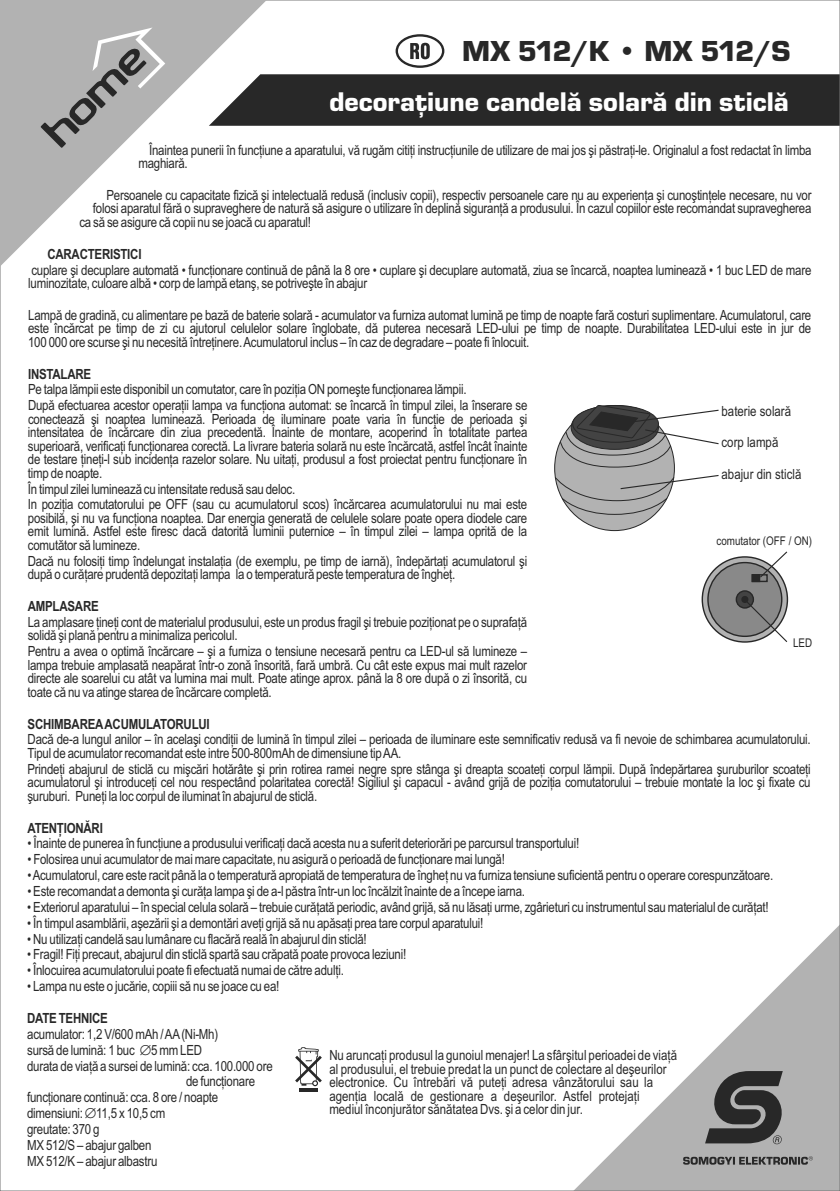
<style>
.page{position:relative;width:840px;height:1191px;background:#fff}
.page>*{position:absolute;margin:0;border:0;box-sizing:border-box;transform-origin:0 0}
.t1{font:30px "Eurostile TEE Blac";letter-spacing:-.055em;color:#282828}
.t2{font:28px "Eurostile TEE Blac";color:#fff}
.t3{font:14px/13.4px "Arial Narrow";letter-spacing:-.015em;color:#282828}
.t4{font:700 14px "Arial Narrow";letter-spacing:-.015em;color:#282828}
.t5{font:12px "Arial Narrow";color:#282828}
</style>
<div class="page">
<svg style="left:395px;top:34px;width:49px;height:34px"></svg>
<div style="left:283px;top:74px;width:554px;height:52px;background:#282828"></div>
<svg style="left:575px;top:927px;width:262px;height:262px"></svg>
<svg style="left:704px;top:1071px;width:79px;height:73px;background:#585858"></svg>
<svg style="left:682px;top:1156px;width:130px;height:8px"></svg>
<svg style="left:0;top:0;width:283px;height:283px"></svg>
<svg style="left:41px;top:28px;width:124px;height:156px"></svg>
<svg style="left:295px;top:1047px;width:26px;height:39px"></svg>
<hr style="left:299px;top:1088px;width:18px;height:4px;background:#282828">
<div style="left:554px;top:405px;width:120px;height:126px;background:#b2b2b2;border:1px solid #282828;border-radius:50%"></div>
<svg style="left:701px;top:556px;width:86px;height:86px"></svg>
<div style="left:706px;top:562px;width:76px;height:75px;background:#898989;border:1px solid #282828;border-radius:50%"></div>
<svg style="left:735px;top:590px;width:18px;height:18px"></svg>
<div style="left:740px;top:596px;width:8px;height:7px;background:#282828;border:1px solid #282828;border-radius:50%"></div>
<svg style="left:750px;top:551px;width:38px;height:32px"></svg>
<svg style="left:744px;top:599px;width:44px;height:44px"></svg>
<svg style="left:559px;top:405px;width:160px;height:63px"></svg>
<svg style="left:554px;top:474px;width:165px;height:41px"></svg>
<h1 class="t1" style="left:462px;top:38px;width:330px">MX 512/K • MX 512/S</h1>
<h2 class="t2" style="left:329px;top:90px;width:461px">decoraţiune candelă solară din sticlă</h2>
<p class="t3" style="left:138px;top:144px;width:674px;text-indent:11px">Înaintea punerii în funcţiune a aparatului, vă rugăm citiţi instrucţiunile de utilizare de mai jos şi păstraţi-le. Originalul a fost redactat în limba maghiară.</p>
<p class="t3" style="left:106px;top:189px;width:706px">Persoanele cu capacitate fizică şi intelectuală redusă (inclusiv copii), respectiv persoanele care nu au experienţa şi cunoştinţele necesare, nu vor</p>
<p class="t3" style="left:93px;top:203px;width:719px">folosi aparatul fără o supraveghere de natură să asigure o utilizare în deplină siguranţă a produsului. În cazul copiilor este recomandat supravegherea</p>
<p class="t3" style="left:79px;top:216px;width:233px">ca să se asigure că copii nu se joacă cu aparatul!</p>
<p class="t4" style="left:47px;top:248px;width:96px">CARACTERISTICI</p>
<p class="t3" style="left:28px;top:264px;width:784px">cuplare şi decuplare automată • funcţionare continuă de până la 8 ore • cuplare şi decuplare automată, ziua se încarcă, noaptea luminează • 1 buc LED de mare luminozitate, culoare albă • corp de lampă etanş, se potriveşte în abajur</p>
<p class="t3" style="left:28px;top:309px;width:784px;text-align:justify">Lampă de gradină, cu alimentare pe bază de baterie solară - acumulator va furniza automat lumină pe timp de noapte fară costuri suplimentare. Acumulatorul, care este încărcat pe timp de zi cu ajutorul celulelor solare înglobate, dă puterea necesară LED-ului pe timp de noapte. Durabilitatea LED-ului este in jur de 100 000 ore scurse şi nu necesită întreţinere. Acumulatorul inclus – în caz de degradare – poate fi înlocuit.</p>
<p class="t4" style="left:28px;top:368px;width:65px">INSTALARE</p>
<p class="t3" style="left:28px;top:383px;width:500px;line-height:15.8px">Pe talpa lămpii este disponibil un comutator, care în poziţia ON porneşte funcţionarea lămpii.<br>După efectuarea acestor operaţii lampa va funcţiona automat: se încarcă în timpul zilei, la înserare se</p>
<p class="t3" style="left:28px;top:413px;width:500px;text-align:justify">conectează şi noaptea luminează. Perioada de iluminare poate varia în funcţie de perioada şi intensitatea de încărcare din ziua precedentă. Înainte de montare, acoperind în totalitate partea superioară, verificaţi funcţionarea corectă. La livrare bateria solară nu este încărcată, astfel încât înainte de testare ţineţi-l sub incidenţa razelor solare. Nu uitaţi, produsul a fost proiectat pentru funcţionare în timp de noapte.</p>
<p class="t3" style="left:28px;top:482px;width:500px;line-height:15.8px">În timpul zilei luminează cu intensitate redusă sau deloc.<br>In poziţia comutatorului pe OFF (sau cu acumulatorul scos) încărcarea acumulatorului nu mai este</p>
<p class="t3" style="left:28px;top:512px;width:500px;text-align:justify">posibilă, şi nu va funcţiona noaptea. Dar energia generată de celulele solare poate opera diodele care emit lumină. Astfel este firesc dacă datorită luminii puternice – în timpul zilei – lampa oprită de la comutător să lumineze.</p>
<p class="t3" style="left:28px;top:555px;width:500px">Dacă nu folosiţi timp îndelungat instalaţia (de exemplu, pe timp de iarnă), îndepărtaţi acumulatorul şi după o curăţare prudentă depozitaţi lampa la o temperatură peste temperatura de îngheţ.</p>
<p class="t4" style="left:28px;top:601px;width:72px">AMPLASARE</p>
<p class="t3" style="left:28px;top:616px;width:500px">La amplasare ţineţi cont de materialul produsului, este un produs fragil şi trebuie poziţionat pe o suprafaţă solidă şi plană pentru a minimaliza pericolul.</p>
<p class="t3" style="left:28px;top:646px;width:500px;text-align:justify">Pentru a avea o optimă încărcare – şi a furniza o tensiune necesară pentru ca LED-ul să lumineze – lampa trebuie amplasată neapărat într-o zonă însorită, fară umbră. Cu cât este expus mai mult razelor directe ale soarelui cu atât va lumina mai mult. Poate atinge aprox. până la 8 ore după o zi însorită, cu toate că nu va atinge starea de încărcare completă.</p>
<p class="t4" style="left:28px;top:718px;width:183px">SCHIMBAREAACUMULATORULUI</p>
<p class="t3" style="left:28px;top:734px;width:784px">Dacă de-a lungul anilor – în acelaşi condiţii de lumină în timpul zilei – perioada de iluminare este semnificativ redusă va fi nevoie de schimbarea acumulatorului.<br>Tipul de acumulator recomandat este intre 500-800mAh de dimensiune tip AA.</p>
<p class="t3" style="left:27px;top:763px;width:784px;text-align:justify">Prindeţi abajurul de sticlă cu mişcări hotărâte şi prin rotirea ramei negre spre stânga şi dreapta scoateţi corpul lămpii. După îndepărtarea şuruburilor scoateţi acumulatorul şi introduceţi cel nou respectând polaritatea corectă! Sigiliul şi capacul - având grijă de poziţia comutatorului – trebuie montate la loc şi fixate cu şuruburi. Puneţi la loc corpul de iluminat în abajurul de sticlă.</p>
<p class="t4" style="left:27px;top:822px;width:77px">ATENŢIONĂRI</p>
<p class="t3" style="left:27px;top:838px;width:553px">• Înainte de punerea în funcţiune a produsului verificaţi dacă acesta nu a suferit deteriorări pe parcursul transportului!</p>
<p class="t3" style="left:27px;top:854px;width:478px">• Folosirea unui acumulator de mai mare capacitate, nu asigură o perioadă de funcţionare mai lungă!</p>
<p class="t3" style="left:27px;top:870px;width:747px">• Acumulatorul, care este racit până la o temperatură apropiată de temperatura de îngheţ nu va furniza tensiune suficientă pentru o operare corespunzătoare.</p>
<p class="t3" style="left:27px;top:885px;width:499px">• Este recomandat a demonta şi curăţa lampa şi de a-l păstra într-un loc încălzit înainte de a începe iarna.</p>
<p class="t3" style="left:27px;top:901px;width:742px">• Exteriorul aparatului – în special celula solară – trebuie curăţată periodic, având grijă, să nu lăsaţi urme, zgârieturi cu instrumentul sau materialul de curăţat!</p>
<p class="t3" style="left:27px;top:917px;width:457px">• În timpul asamblării, aşezării şi a demontări aveţi grijă să nu apăsaţi prea tare corpul aparatului!</p>
<p class="t3" style="left:27px;top:933px;width:341px">• Nu utilizaţi candelă sau lumânare cu flacără reală în abajurul din sticlă!</p>
<p class="t3" style="left:27px;top:949px;width:380px">• Fragil! Fiţi precaut, abajurul din sticlă spartă sau crăpată poate provoca leziuni!</p>
<p class="t3" style="left:27px;top:965px;width:318px">• Înlocuirea acumulatorului poate fi efectuată numai de către adulţi.</p>
<p class="t3" style="left:27px;top:980px;width:253px">• Lampa nu este o jucărie, copiii să nu se joace cu ea!</p>
<p class="t4" style="left:27px;top:1012px;width:82px">DATE TEHNICE</p>
<p class="t3" style="left:27px;top:1028px;width:192px">acumulator: 1,2 V/600 mAh / AA(Ni-Mh)</p>
<p class="t3" style="left:27px;top:1044px;width:176px">sursă de lumină: 1 buc 5 mm LED</p>
<p class="t3" style="left:27px;top:1060px;width:247px">durata de viaţă a sursei de lumină: cca. 100.000 ore</p>
<p class="t3" style="left:186px;top:1076px;width:71px">de funcţionare</p>
<p class="t3" style="left:27px;top:1092px;width:192px">funcţionare continuă: cca. 8 ore / noapte</p>
<p class="t3" style="left:27px;top:1107px;width:140px">dimensiuni: 11,5 x 10,5 cm</p>
<p class="t3" style="left:27px;top:1123px;width:74px">greutate: 370 g</p>
<p class="t3" style="left:27px;top:1139px;width:126px">MX 512/S – abajur galben</p>
<p class="t3" style="left:27px;top:1155px;width:132px">MX 512/K – abajur albastru</p>
<p class="t3" style="left:721px;top:405px;width:71px">baterie solară</p>
<p class="t3" style="left:721px;top:437px;width:58px">corp lampă</p>
<p class="t3" style="left:721px;top:468px;width:81px">abajur din sticlă</p>
<p class="t5" style="left:716px;top:536px;width:97px">comutator (OFF / ON)</p>
<p class="t5" style="left:792px;top:638px;width:21px">LED</p>
<p class="t3" style="left:329px;top:1049px;width:349px">Nu aruncaţi produsul la gunoiul menajer! La sfârşitul perioadei de viaţă al produsului, el trebuie predat la un punct de colectare al deşeurilor electronice. Cu întrebări vă puteţi adresa vânzătorului sau la agenţia locală de gestionare a deşeurilor. Astfel protejaţi<br>mediul înconjurător sănătatea Dvs. şi a celor din jur.</p>
</div>
